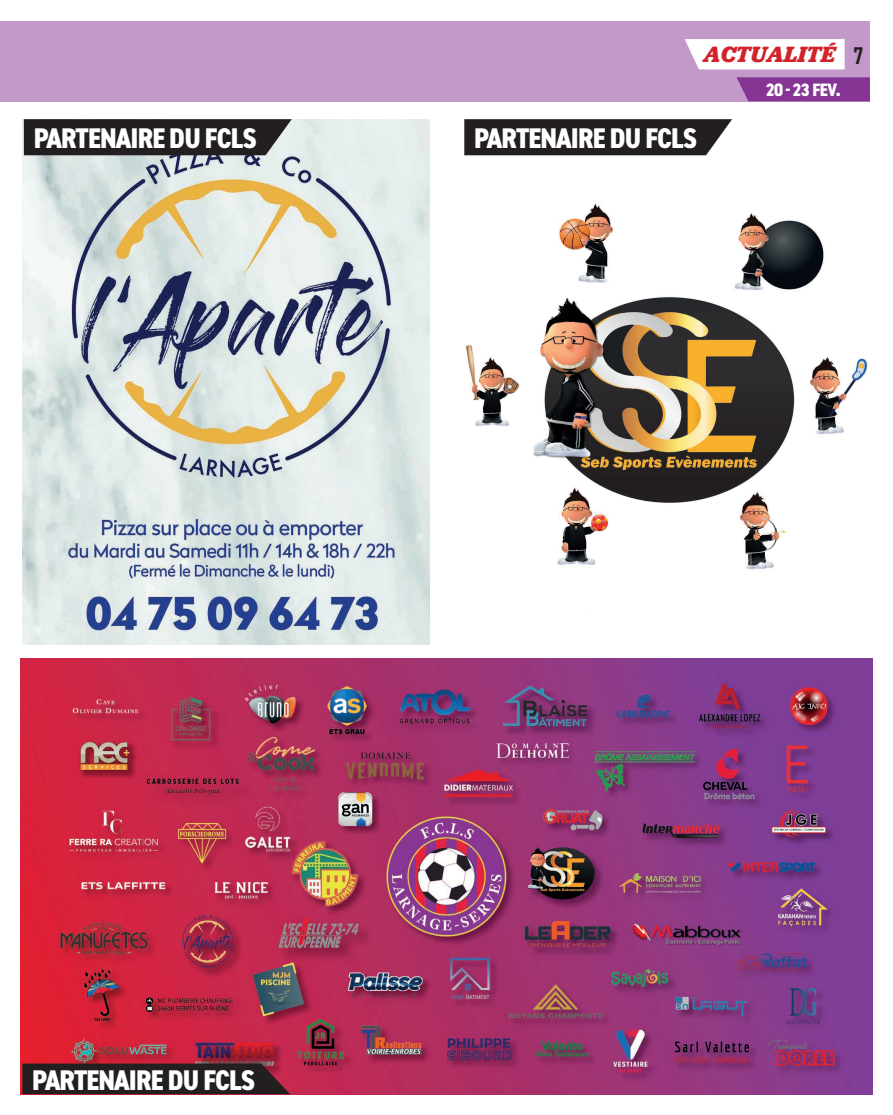
<style>
.page{position:relative;width:893px;height:1115px;background:#fff}
.page>*{position:absolute;margin:0;border:0;box-sizing:border-box;transform-origin:0 0}
.t1{font:800 condensed 28.5px "DIN2014";letter-spacing:-.03em;color:#fff}
.t2{font:italic 700 22.95px "Jubilat";color:#d1232a}
.t3{font:800 condensed 18px "DIN2014";color:#fff}
.s1{font-family:"DIN2014";font-weight:600;font-style:normal;font-stretch:condensed;font-size:24.3px;color:#231f20}
</style>
<div class="page">
<div style="left:0;top:21px;width:870px;height:80px;background:#c299c9"></div>
<div style="left:685px;top:39px;width:160px;height:30px;background:#fff"></div>
<svg style="left:736px;top:77px;width:134px;height:24px;background:#883a97"></svg>
<img style="left:464px;top:155px;width:404px;height:454px">
<img style="left:22px;top:119px;width:407px;height:526px">
<svg style="left:464px;top:119px;width:268px;height:36px;background:#2e2a2b"></svg>
<svg style="left:24px;top:119px;width:268px;height:36px;background:#2d292a"></svg>
<img style="left:21px;top:658px;width:851px;height:436px">
<svg style="left:22px;top:1063px;width:268px;height:31px;background:#2d1f22"></svg>
<p class="t2" style="left:703px;top:39px;width:162px">ACTUALITÉ <span class="s1">7</span></p>
<p class="t3" style="left:766px;top:78px;width:77px">20 - 23 fev.</p>
<p class="t1" style="left:34px;top:120px;width:224px">PARTENAIRE DU FCLS</p>
<p class="t1" style="left:474px;top:120px;width:224px">PARTENAIRE DU FCLS</p>
<p class="t1" style="left:32px;top:1061px;width:224px">PARTENAIRE DU FCLS</p>
</div>
